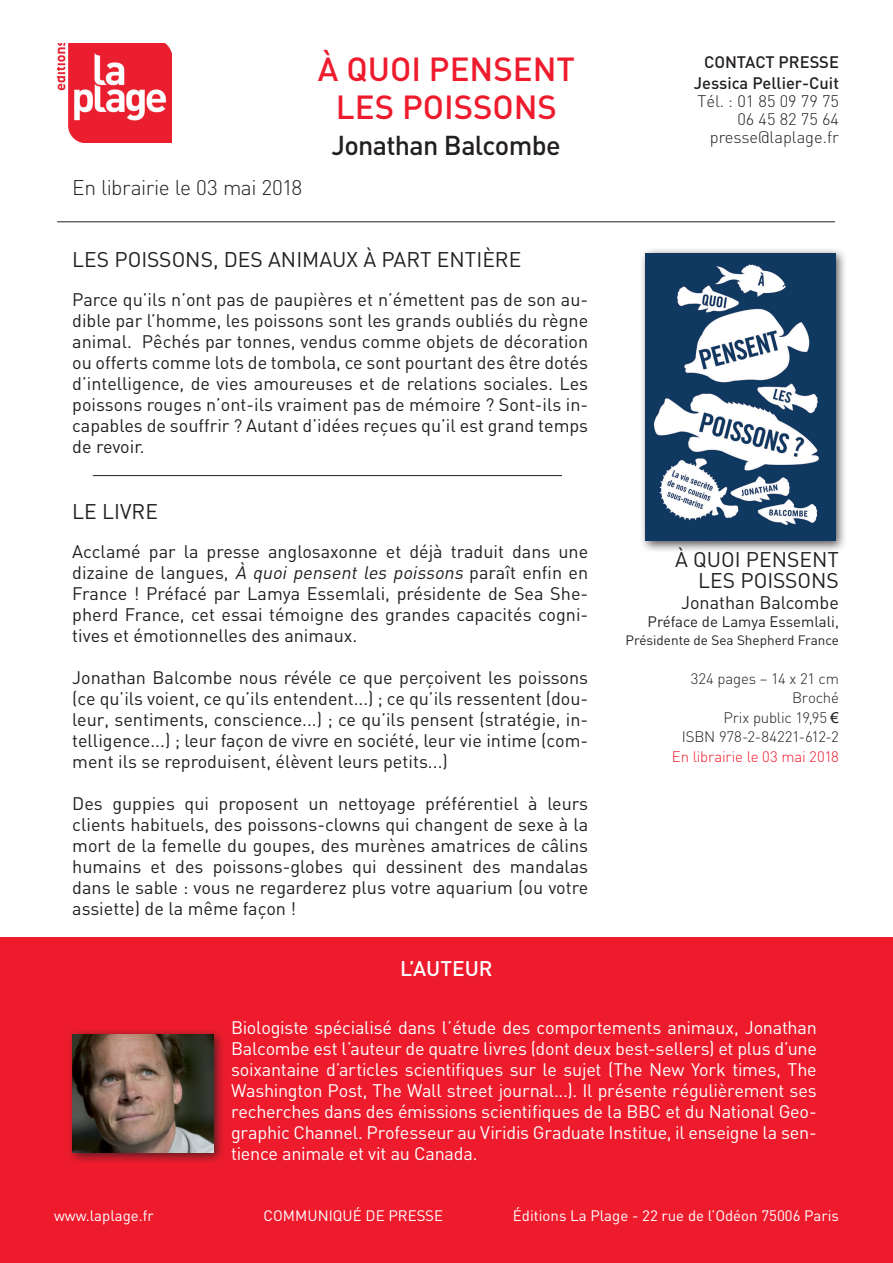
<style>
.page{position:relative;width:893px;height:1263px;background:#fff}
.page>*{position:absolute;margin:0;border:0;box-sizing:border-box;transform-origin:0 0}
.t1{font:500 33px/37.5px "DIN";color:#ee1b2d;text-align:center}
.t2{font:500 27px "DIN";letter-spacing:-.025em;color:#231f20}
.t3{font:21px/21px "DIN";color:#231f20;text-align:right}
.t4{font:300 21px "DIN";letter-spacing:-.025em;color:#231f20}
.t5{font:500 21px "DIN";color:#fff}
.t6{font:18px/21px "DIN";color:#231f20;text-align:justify}
.t7{font:18px/21px "DIN";letter-spacing:-.015em;color:#fff;text-align:justify}
.t8{font:300 16.5px/18px "DIN";color:#231f20;text-align:right}
.t9{font:500 16.5px/21px "DIN";color:#231f20;text-align:right}
.t10{font:15px "DIN";color:#fff}
.t11{font:300 15px/19.5px "DIN";letter-spacing:-.01em;color:#231f20;text-align:right}
.t12{font:15px "DIN";color:#231f20}
.t13{font:300 15px "DIN";letter-spacing:-.015em;color:#ee1b2d}
.t14{font:13.5px "DIN";color:#231f20}
.s1{font-style:italic}
.s2{font-family:"Arial";font-weight:400}
</style>
<div class="page">
<hr style="left:57px;top:221px;width:778px;height:1px;background:#231f20">
<img style="left:57px;top:44px;width:115px;height:99px">
<div style="left:639px;top:247px;width:209px;height:306px;background:#231f20;opacity:.75"></div>
<img style="left:645px;top:253px;width:191px;height:288px">
<div style="left:0;top:938px;width:893px;height:325px;background:#ee1b2d"></div>
<hr style="left:93px;top:475px;width:469px;height:1px;background:#231f20">
<div style="left:66px;top:1028px;width:160px;height:137px;background:#231f20;opacity:.75"></div>
<img style="left:72px;top:1034px;width:141px;height:119px">
<p class="t4" style="left:72px;top:175px;width:232px">En librairie le 03 mai 2018</p>
<h1 class="t1" style="left:318px;top:49px;width:259px">À QUOI PENSENT<br>LES POISSONS</h1>
<h2 class="t2" style="left:331px;top:128px;width:231px">Jonathan Balcombe</h2>
<p class="t3" style="left:72px;top:248px;width:451px">LES POISSONS, DES ANIMAUX À PART ENTIÈRE</p>
<p class="t6" style="left:72px;top:289px;width:517px">Parce qu’ils n’ont pas de paupières et n’émettent pas de son au&shy;dible par l’homme, les poissons sont les grands oubliés du règne animal. Pêchés par tonnes, vendus comme objets de décoration ou offerts comme lots de tombola, ce sont pourtant des être dotés d’intelligence, de vies amoureuses et de relations sociales. Les poissons rouges n’ont-ils vraiment pas de mémoire ? Sont-ils in&shy;capables de souffrir ? Autant d’idées reçues qu’il est grand temps de revoir.</p>
<p class="t3" style="left:72px;top:500px;width:87px">LE LIVRE</p>
<p class="t6" style="left:72px;top:540px;width:517px">Acclamé par la presse anglosaxonne et déjà traduit dans une dizaine de langues, <span class="s1">À quoi pensent les poissons</span> paraît enfin en France ! Préfacé par Lamya Essemlali, présidente de Sea She&shy;pherd France, cet essai témoigne des grandes capacités cogni&shy;tives et émotionnelles des animaux.</p>
<p class="t6" style="left:72px;top:666px;width:517px">Jonathan Balcombe nous révéle ce que perçoivent les poissons (ce qu’ils voient, ce qu’ils entendent...) ; ce qu’ils ressentent (dou&shy;leur, sentiments, conscience...) ; ce qu’ils pensent (stratégie, in&shy;telligence...) ; leur façon de vivre en société, leur vie intime (com&shy;ment ils se reproduisent, élèvent leurs petits...)</p>
<p class="t6" style="left:72px;top:793px;width:517px">Des guppies qui proposent un nettoyage préférentiel à leurs clients habituels, des poissons-clowns qui changent de sexe à la mort de la femelle du goupes, des murènes amatrices de câlins humains et des poissons-globes qui dessinent des mandalas dans le sable : vous ne regarderez plus votre aquarium (ou votre assiette) de la même façon !</p>
<p class="t5" style="left:400px;top:955px;width:94px">L’AUTEUR</p>
<p class="t9" style="left:694px;top:51px;width:147px">CONTACT PRESSE<br>Jessica Pellier-Cuit</p>
<p class="t8" style="left:697px;top:92px;width:143px">Tél. : 01 85 09 79 75<br>06 45 82 75 64 presse@laplage.fr</p>
<p class="t3" style="left:675px;top:548px;width:165px">À QUOI PENSENT<br>LES POISSONS</p>
<p class="t6" style="left:681px;top:591px;width:159px">Jonathan Balcombe</p>
<p class="t12" style="left:648px;top:612px;width:193px">Préface de Lamya Essemlali,</p>
<p class="t14" style="left:626px;top:631px;width:215px">Présidente de Sea Shepherd France</p>
<p class="t11" style="left:682px;top:668px;width:159px">324 pages – 14 x 21 cm<br>Broché<br>Prix public 19,95 <span class="s2">€<br></span>ISBN 978-2-84221-612-2</p>
<p class="t13" style="left:672px;top:747px;width:169px">En librairie le 03 mai 2018</p>
<p class="t7" style="left:231px;top:1017px;width:587px">Biologiste spécialisé dans l’étude des comportements animaux, Jonathan Balcombe est l’auteur de quatre livres (dont deux best-sellers) et plus d’une soixantaine d’articles scientifiques sur le sujet (The New York times, The Washington Post, The Wall street journal...). Il présente régulièrement ses recherches dans des émissions scientifiques de la BBC et du National Geo&shy;graphic Channel. Professeur au Viridis Graduate Institue, il enseigne la sen&shy;tience animale et vit au Canada.</p>
<p class="t10" style="left:54px;top:1206px;width:101px">www.laplage.fr</p>
<p class="t10" style="left:264px;top:1206px;width:181px">COMMUNIQUÉ DE PRESSE</p>
<p class="t10" style="left:513px;top:1206px;width:328px">Éditions La Plage - 22 rue de l’Odéon 75006 Paris</p>
</div>
